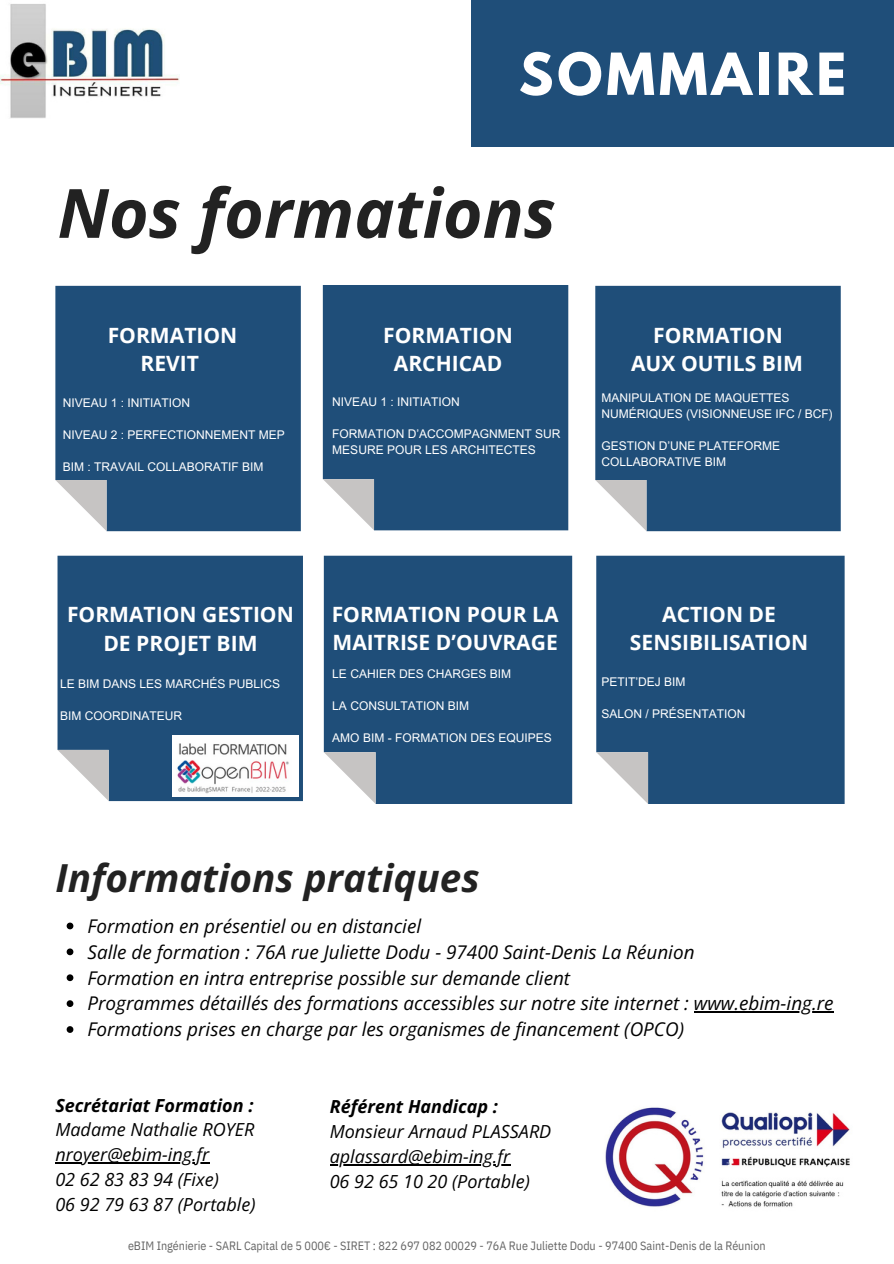
<style>
.page{position:relative;width:894px;height:1264px;background:#fff}
.page>*{position:absolute;margin:0;border:0;box-sizing:border-box;transform-origin:0 0}
.t1{font:italic 700 68.1px "Open Sans";color:#222}
.t2{font:700 51.3px "League Spartan";letter-spacing:.075em;color:#fff}
.t3{font:italic 700 38.7px "Open Sans";color:#222}
.t4{font:700 21px/28.7px "Open Sans";color:#fff;text-align:center}
.t5{font:italic 18.9px "Open Sans";color:#000}
.t6{font:italic 18px/24.8px "Open Sans";color:#000}
.t7{font:italic 700 18px/24.8px "Open Sans";color:#000}
.t8{font:12px/16px "Arial MT Pro";color:#fff}
.t9{font:12px "IBM Plex Sans Cond";color:#666}
.s1{font-weight:400}
.s2{font-weight:700}
</style>
<div class="page">
<img style="left:0;top:4px;width:179px;height:114px">
<div style="left:471px;top:0;width:422px;height:147px;background:#1f4e79"></div>
<svg style="left:67px;top:922px;width:6px;height:7px"></svg>
<svg style="left:67px;top:948px;width:6px;height:7px"></svg>
<svg style="left:67px;top:974px;width:6px;height:7px"></svg>
<svg style="left:67px;top:1000px;width:6px;height:7px"></svg>
<hr style="left:693px;top:1011px;width:140px;height:1px;background:#000">
<svg style="left:67px;top:1026px;width:6px;height:6px"></svg>
<hr style="left:55px;top:1162px;width:154px;height:1px;background:#000">
<hr style="left:329px;top:1164px;width:181px;height:1px;background:#000">
<img style="left:605px;top:1107px;width:245px;height:100px">
<div style="left:55px;top:286px;width:246px;height:245px;background:#1f4e79"></div>
<svg style="left:55px;top:480px;width:51px;height:51px"></svg>
<div style="left:323px;top:285px;width:245px;height:245px;background:#1f4e79"></div>
<svg style="left:323px;top:479px;width:51px;height:51px"></svg>
<div style="left:595px;top:286px;width:245px;height:245px;background:#1f4e79"></div>
<svg style="left:595px;top:480px;width:51px;height:51px"></svg>
<div style="left:57px;top:555px;width:246px;height:246px;background:#1f4e79"></div>
<svg style="left:57px;top:750px;width:52px;height:51px"></svg>
<div style="left:324px;top:555px;width:248px;height:249px;background:#1f4e79"></div>
<svg style="left:324px;top:752px;width:51px;height:52px"></svg>
<div style="left:596px;top:555px;width:248px;height:249px;background:#1f4e79"></div>
<svg style="left:596px;top:752px;width:52px;height:52px"></svg>
<img style="left:172px;top:735px;width:126px;height:61px">
<h6 class="t2" style="left:518px;top:49px;width:328px">SOMMAIRE</h6>
<h6 class="t1" style="left:57px;top:165px;width:500px">Nos formations</h6>
<p class="t4" style="left:108px;top:320px;width:131px">FORMATION<br>REVIT</p>
<h4 class="t8" style="left:63px;top:396px;width:129px">NIVEAU 1 : INITIATION</h4>
<h6 class="t8" style="left:63px;top:428px;width:224px">NIVEAU 2 : PERFECTIONNEMENT MEP</h6>
<h6 class="t8" style="left:63px;top:460px;width:202px">BIM : TRAVAIL COLLABORATIF BIM</h6>
<p class="t4" style="left:383px;top:320px;width:131px">FORMATION<br>ARCHICAD</p>
<h4 class="t4" style="left:631px;top:320px;width:173px">FORMATION<br>AUX OUTILS BIM</h4>
<h6 class="t8" style="left:601px;top:391px;width:233px">MANIPULATION DE MAQUETTES<br>NUMÉRIQUES (VISIONNEUSE IFC / BCF)</h6>
<h6 class="t8" style="left:601px;top:439px;width:180px">GESTION D’UNE PLATEFORME<br>COLLABORATIVE BIM</h6>
<h3 class="t8" style="left:332px;top:395px;width:129px">NIVEAU 1 : INITIATION</h3>
<p class="t8" style="left:332px;top:427px;width:230px">FORMATION D’ACCOMPAGNMENT SUR<br>MESURE POUR LES ARCHITECTES</p>
<p class="t4" style="left:67px;top:599px;width:228px">FORMATION GESTION<br>DE PROJET BIM</p>
<p class="t8" style="left:60px;top:677px;width:222px">LE BIM DANS LES MARCHÉS PUBLICS</p>
<h4 class="t8" style="left:60px;top:709px;width:124px">BIM COORDINATEUR</h4>
<h6 class="t4" style="left:331px;top:599px;width:228px;text-align:left">FORMATION POUR LA<br>MAITRISE D’OUVRAGE</h6>
<h6 class="t8" style="left:332px;top:667px;width:180px">LE CAHIER DES CHARGES BIM</h6>
<p class="t8" style="left:332px;top:699px;width:138px">LA CONSULTATION BIM</p>
<p class="t8" style="left:332px;top:731px;width:221px">AMO BIM - FORMATION DES EQUIPES</p>
<h4 class="t4" style="left:629px;top:599px;width:180px">ACTION DE<br>SENSIBILISATION</h4>
<h6 class="t8" style="left:601px;top:675px;width:86px">PETIT’DEJ BIM</h6>
<p class="t8" style="left:601px;top:707px;width:146px">SALON / PRÉSENTATION</p>
<h6 class="t3" style="left:55px;top:850px;width:425px">Informations pratiques</h6>
<p class="t5" style="left:87px;top:912px;width:335px">Formation en présentiel ou en distanciel</p>
<h2 class="t5" style="left:87px;top:938px;width:608px">Salle de formation : 76A rue Juliette Dodu - 97400 Saint-Denis La Réunion</h2>
<h1 class="t5" style="left:87px;top:964px;width:484px">Formation en intra entreprise possible sur demande client</h1>
<p class="t5" style="left:87px;top:990px;width:747px">Programmes détaillés des formations accessibles sur notre site internet : www.ebim-ing.re</p>
<h4 class="t5" style="left:87px;top:1016px;width:598px">Formations prises en charge par les organismes de financement (OPCO)</h4>
<h6 class="t7" style="left:55px;top:1092px;width:200px">Secrétariat Formation :<br><span class="s1">Madame Nathalie ROYER</span></h6>
<h6 class="t6" style="left:55px;top:1141px;width:201px">nroyer@ebim-ing.fr<br>02 62 83 83 94 (Fixe)<br>06 92 79 63 87 (Portable)</h6>
<p class="t6" style="left:329px;top:1094px;width:223px"><span class="s2">Référent Handicap :<br></span>Monsieur Arnaud PLASSARD</p>
<h4 class="t6" style="left:329px;top:1143px;width:201px">aplassard@ebim-ing.fr<br>06 92 65 10 20 (Portable)</h4>
<p class="t9" style="left:128px;top:1237px;width:639px">eBIM Ingénierie - SARL Capital de 5 000€ - SIRET : 822 697 082 00029 - 76A Rue Juliette Dodu - 97400 Saint-Denis de la Réunion</p>
</div>
